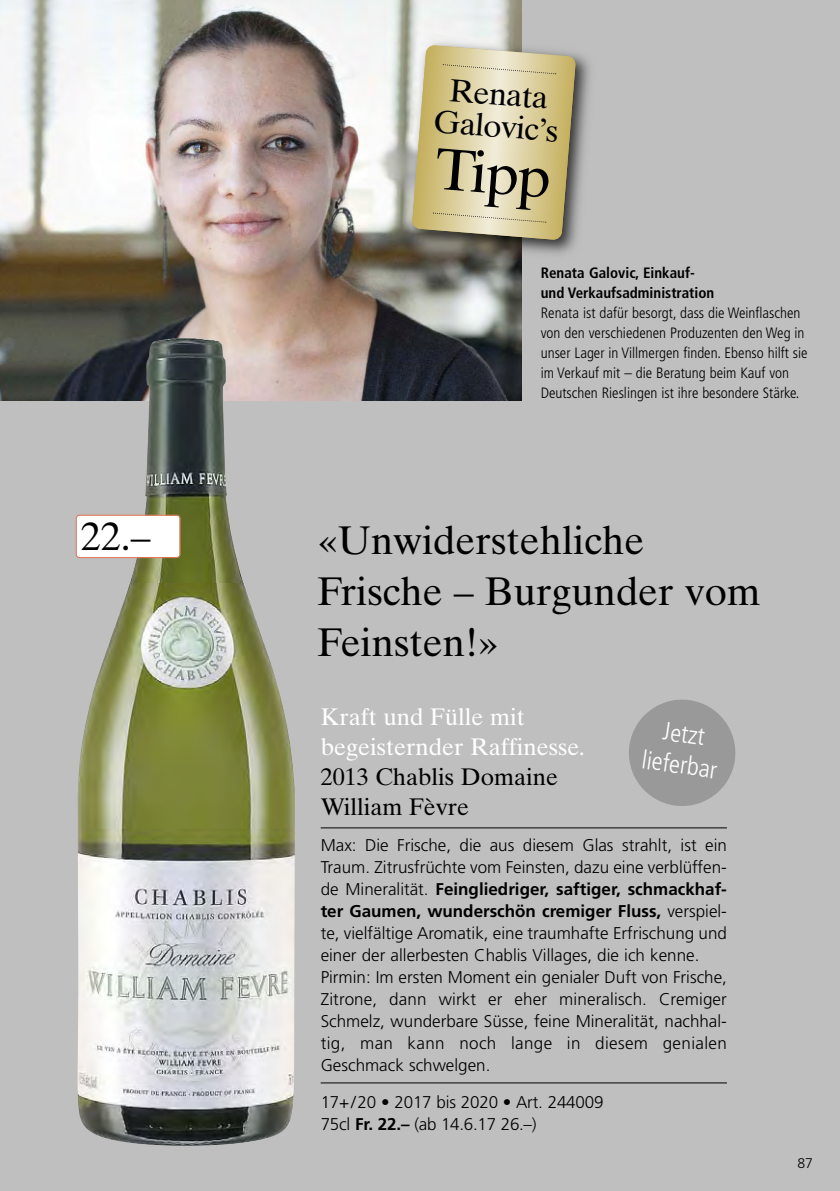
<style>
.page{position:relative;width:840px;height:1191px;background:#fff}
.page>*{position:absolute;margin:0;border:0;box-sizing:border-box;transform-origin:0 0}
.t1{font:58.6px "Times Ten";color:#000}
.t2{font:40px/50.8px "Times Ten";color:#000}
.t3{font:39.6px "Times Ten";color:#000}
.t4{font:32px/32px "Times Ten";color:#000;text-align:center}
.t5{font:300 condensed 25.4px/31.2px "Frutiger";color:#fff;text-align:center}
.t6{font:24px/30px "Times Ten";color:#fff}
.t7{font:24px/30px "Times Ten";color:#000}
.t8{font:300 17px/22px "Frutiger";color:#000}
.t9{font:300 condensed 15px/20px "Frutiger";color:#000}
.t10{font:700 condensed 15px/20px "Frutiger";color:#000}
.t11{font:300 14px "Frutiger";color:#000}
.s1{font-weight:700}
</style>
<div class="page">
<div style="left:0;top:0;width:839px;height:1191px;background:#bfbfbf"></div>
<hr style="left:320px;top:827px;width:406px;height:1px;background:#000">
<hr style="left:320px;top:1082px;width:406px;height:1px;background:#000">
<img style="left:0;top:0;width:521px;height:401px">
<img style="left:521px;top:41px;width:69px;height:223px">
<img style="left:399px;top:32px;width:122px;height:228px">
<svg style="left:412px;top:45px;width:163px;height:195px;background:#d1c599"></svg>
<img style="left:77px;top:338px;width:218px;height:807px">
<div style="left:77px;top:515px;width:102px;height:42px;background:#fff;border-radius:3px"></div>
<div style="left:76px;top:514px;width:104px;height:44px;border:2px solid #e87356;border-radius:4px"></div>
<svg style="left:629px;top:699px;width:107px;height:107px"></svg>
<h3 class="t3" style="left:81px;top:521px;width:71px">22.–</h3>
<h3 class="t4" style="left:437px;top:76px;width:127px;rotate:5deg">Renata<br>Galovic’s</h3>
<h1 class="t1" style="left:437px;top:146px;width:117px;rotate:5deg">Tipp</h1>
<p class="t10" style="left:540px;top:264px;width:175px">Renata Galovic, Einkauf&shy;und Verkaufsadministration</p>
<p class="t9" style="left:540px;top:304px;width:268px">Renata ist dafür besorgt, dass die Wein flaschen von den verschiedenen Produzenten den Weg in unser Lager in Villmergen finden. Ebenso hilft sie im Verkauf mit – die Beratung beim Kauf von Deutschen Rieslingen ist ihre besondere Stärke.</p>
<h2 class="t2" style="left:317px;top:519px;width:444px">«Unwiderstehliche<br>Frische – Burgunder vom<br>Feinsten!»</h2>
<h3 class="t6" style="left:320px;top:704px;width:265px">Kraft und Fülle mit begeisternder Raffinesse.</h3>
<h3 class="t7" style="left:320px;top:764px;width:239px">2013 Chablis Domaine<br>William Fèvre</h3>
<p class="t8" style="left:320px;top:835px;width:407px">Max: Die Frische, die aus diesem Glas strahlt, ist ein Traum. Zitrusfrüchte vom Feinsten, dazu eine verblüffen&shy;de Mineralität. <span class="s1">Feingliedriger, saftiger, schmackhaf&shy;ter Gaumen, wunderschön cremiger Fluss,</span> verspiel&shy;te, vielfältige Aromatik, eine traumhafte Erfrischung und einer der allerbesten Chablis Villages, die ich kenne.<br>Pirmin: Im ersten Moment ein genialer Duft von Frische, Zitrone, dann wirkt er eher mineralisch. Cremiger Schmelz, wunderbare Süsse, feine Mineralität, nachhal&shy;tig, man kann noch lange in diesem genialen Geschmack schwelgen.</p>
<p class="t8" style="left:320px;top:1092px;width:284px">17+/20 • 2017 bis 2020 • Art. 244009<br>75cl <span class="s1">Fr. 22.–</span> (ab 14.6.17 26.–)</p>
<h3 class="t5" style="left:647px;top:715px;width:77px;rotate:8deg">Jetzt lieferbar</h3>
<p class="t11" style="left:796px;top:1157px;width:17px">87</p>
</div>
